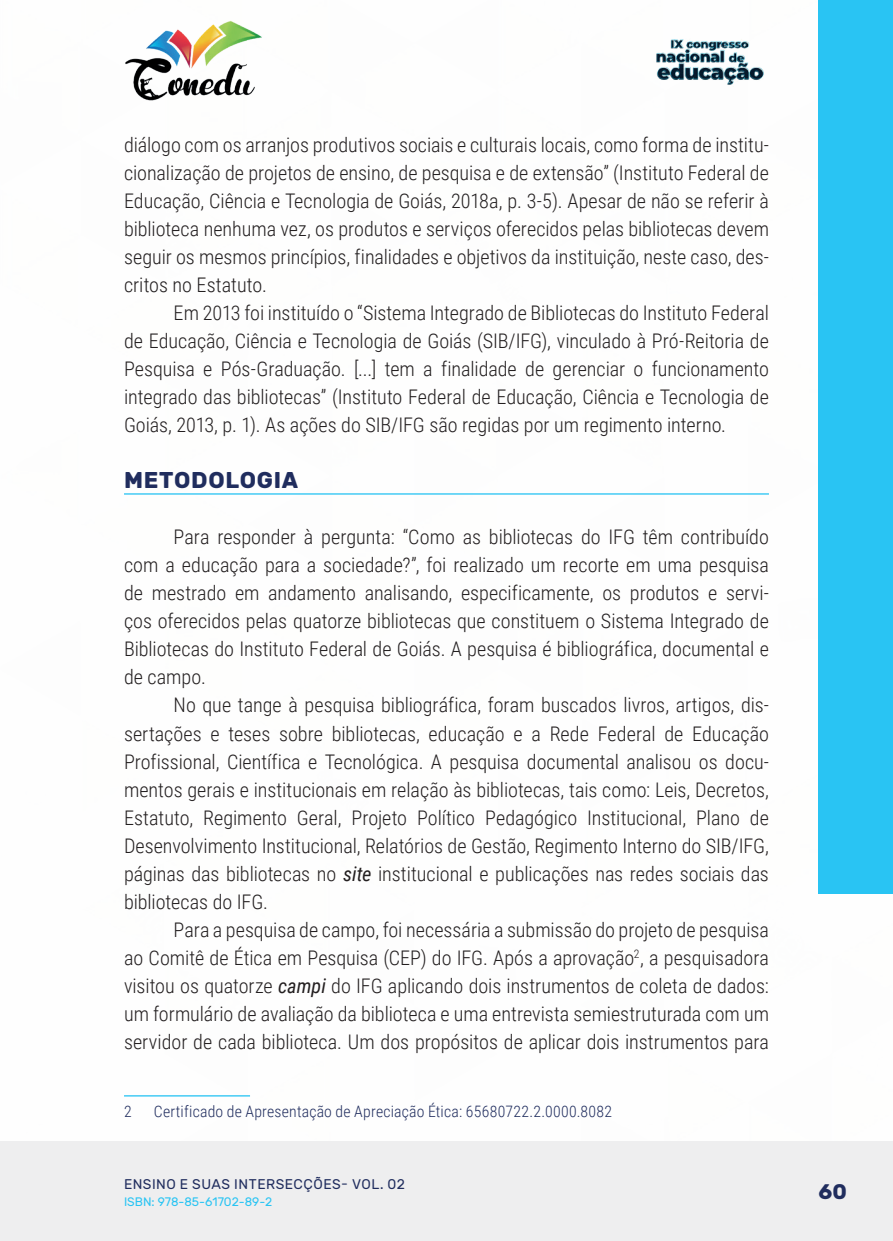
<style>
.page{position:relative;width:893px;height:1241px;background:#fff}
.page>*{position:absolute;margin:0;border:0;box-sizing:border-box;transform-origin:0 0}
._10_SUBTITULO{font:700 22.75px "Rubik";letter-spacing:.03em;color:#202d5e}
.t1{font:700 21px "Rubik";color:#202d5e}
._9_CORPO{font:300 20.12px/28px "Roboto Condensed";color:#231f20;text-align:justify}
._24_RODAPE{font:300 15.75px "Roboto Condensed";letter-spacing:.01em;color:#202d5e}
.t2{font:14px "Rubik";letter-spacing:.035em;color:#202d5e}
.t3{font:12.25px "Rubik";color:#29c4f3}
.s1{font-weight:400;font-style:italic}
</style>
<div class="page">
<div style="left:0;top:1141px;width:893px;height:99px;background:#eeeeef"></div>
<img style="left:125px;top:20px;width:137px;height:81px">
<img style="left:656px;top:39px;width:108px;height:46px">
<div style="left:819px;top:0;width:74px;height:893px;background:#29c4f3"></div>
<hr style="left:124px;top:493px;width:645px;height:1px;background:#29c4f3">
<hr style="left:124px;top:1094px;width:126px;height:2px;background:#29c4f3">
<p class="_9_CORPO" style="left:124px;top:130px;width:646px">diálogo com os arranjos produtivos sociais e culturais locais, como forma de institu&shy;cionalização de projetos de ensino, de pesquisa e de extensão” (Instituto Federal de Educação, Ciência e Tecnologia de Goiás, 2018a, p. 3-5). Apesar de não se referir à biblioteca nenhuma vez, os produtos e serviços oferecidos pelas bibliotecas devem seguir os mesmos princípios, finalidades e objetivos da instituição, neste caso, des&shy;critos no Estatuto.</p>
<p class="_9_CORPO" style="left:124px;top:298px;width:646px;text-indent:50px">Em 2013 foi instituído o “Sistema Integrado de Bibliotecas do Instituto Federal de Educação, Ciência e Tecnologia de Goiás (SIB/IFG), vinculado à Pró-Reitoria de Pesquisa e Pós-Graduação. [...] tem a finalidade de gerenciar o funcionamento integrado das bibliotecas” (Instituto Federal de Educação, Ciência e Tecnologia de Goiás, 2013, p. 1). As ações do SIB/IFG são regidas por um regimento interno.</p>
<p class="_10_SUBTITULO" style="left:124px;top:467px;width:176px">METODOLOGIA</p>
<p class="_9_CORPO" style="left:124px;top:522px;width:646px;text-indent:50px">Para responder à pergunta: “Como as bibliotecas do IFG têm contribuído com a educação para a sociedade?”, foi realizado um recorte em uma pesquisa de mestrado em andamento analisando, especificamente, os produtos e servi&shy;ços oferecidos pelas quatorze bibliotecas que constituem o Sistema Integrado de Bibliotecas do Instituto Federal de Goiás. A pesquisa é bibliográfica, documental e de campo.</p>
<p class="_9_CORPO" style="left:124px;top:690px;width:646px;text-indent:50px">No que tange à pesquisa bibliográfica, foram buscados livros, artigos, dis&shy;sertações e teses sobre bibliotecas, educação e a Rede Federal de Educação Profissional, Científica e Tecnológica. A pesquisa documental analisou os docu&shy;mentos gerais e institucionais em relação às bibliotecas, tais como: Leis, Decretos, Estatuto, Regimento Geral, Projeto Político Pedagógico Institucional, Plano de Desenvolvimento Institucional, Relatórios de Gestão, Regimento Interno do SIB/IFG, páginas das bibliotecas no <span class="s1">site</span> institucional e publicações nas redes sociais das bibliotecas do IFG.</p>
<p class="_9_CORPO" style="left:124px;top:914px;width:646px;text-indent:50px">Para a pesquisa de campo, foi necessária a submissão do projeto de pesquisa ao Comitê de Ética em Pesquisa (CEP) do IFG. Após a aprovação<sup>2</sup>, a pesquisadora visitou os quatorze <span class="s1">campi</span> do IFG aplicando dois instrumentos de coleta de dados: um formulário de avaliação da biblioteca e uma entrevista semiestruturada com um servidor de cada biblioteca. Um dos propósitos de aplicar dois instrumentos para</p>
<p class="_24_RODAPE" style="left:124px;top:1100px;width:9px">2</p>
<p class="_24_RODAPE" style="left:154px;top:1100px;width:460px">Certificado de Apresentação de Apreciação Ética: 65680722.2.0000.8082</p>
<p class="t2" style="left:124px;top:1175px;width:282px">ENSINO E SUAS INTERSECÇÕES- VOL. 02</p>
<p class="t3" style="left:124px;top:1194px;width:150px">ISBN: 978-85-61702-89-2</p>
<p class="t1" style="left:819px;top:1179px;width:30px">60</p>
</div>
